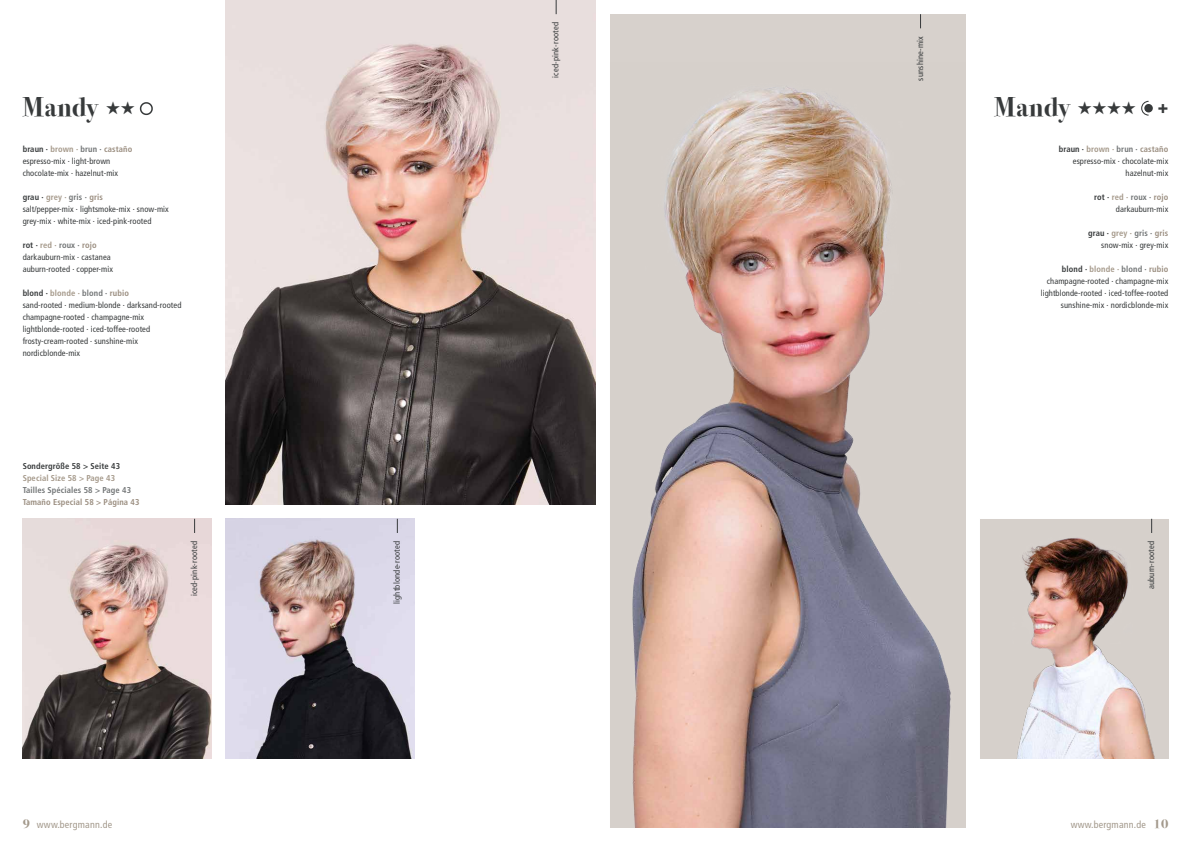
<style>
.page{position:relative;width:1191px;height:842px;background:#fff}
.page>*{position:absolute;margin:0;border:0;box-sizing:border-box;transform-origin:0 0}
.t1{font:700 27px "Bodoni Svty Two ITCTT";letter-spacing:.02em;color:#373a3b}
.t2{font:condensed 10px "Frutiger";letter-spacing:.02em;color:#a3998c}
.t3{font:condensed 8.5px/12px "Frutiger";letter-spacing:.01em;color:#373a3b}
.t4{font:700 condensed 8.5px "Frutiger";letter-spacing:.01em;color:#717475}
.t5{font:700 condensed 8.5px "Frutiger";letter-spacing:.01em;color:#9a8d7f}
.t6{font:700 condensed 8.5px "Frutiger";letter-spacing:.01em;color:#373a3b}
.t7{font:700 condensed 8.5px "Frutiger";letter-spacing:.01em;color:#a49889}
.s1{font-weight:700}
.s2{font-weight:700;color:#a49889}
.s3{font-weight:700;color:#717475}
.s4{font-weight:700;color:#9a8d7f}
.s5{font-family:"Arial";font-size:18px}
.s6{font-family:"Bodoni Svty Two ITCTT";font-weight:700;font-stretch:normal;font-size:13px}
</style>
<div class="page">
<img style="left:225px;top:0;width:370px;height:505px">
<svg style="left:1141px;top:101px;width:11px;height:15px"></svg>
<img style="left:23px;top:519px;width:188px;height:239px">
<img style="left:225px;top:519px;width:189px;height:239px">
<img style="left:980px;top:519px;width:188px;height:239px">
<div style="left:609px;top:14px;width:356px;height:814px;background:#d7d1cc"></div>
<img style="left:609px;top:62px;width:342px;height:766px">
<svg style="left:556px;top:0;width:1px;height:14px"></svg>
<svg style="left:920px;top:14px;width:1px;height:14px"></svg>
<svg style="left:194px;top:519px;width:1px;height:14px"></svg>
<svg style="left:397px;top:519px;width:1px;height:14px"></svg>
<svg style="left:1151px;top:519px;width:1px;height:14px"></svg>
<h1 class="t1" style="left:23px;top:84px;width:131px">Mandy ★★ ●</h1>
<p class="t3" style="left:23px;top:143px;width:111px"><span class="s1">braun ·</span> <span class="s2">brown ·</span> <span class="s3">brun ·</span> <span class="s4">castaño </span>espresso-mix · light-brown chocolate-mix · hazelnut-mix</p>
<p class="t3" style="left:23px;top:191px;width:148px"><span class="s1">grau ·</span> <span class="s2">grey ·</span> <span class="s3">gris ·</span> <span class="s4">gris<br></span>salt/pepper-mix · lightsmoke-mix · snow-mix grey-mix · white-mix · iced-pink-rooted</p>
<p class="t3" style="left:23px;top:239px;width:92px"><span class="s1">rot ·</span> <span class="s2">red ·</span> <span class="s3">roux ·</span> <span class="s4">rojo </span>darkauburn-mix · castanea auburn-rooted · copper-mix</p>
<p class="t3" style="left:23px;top:287px;width:160px"><span class="s1">blond ·</span> <span class="s2">blonde ·</span> <span class="s3">blond ·</span> <span class="s4">rubio<br></span>sand-rooted · medium-blonde · darksand-rooted champagne-rooted · champagne-mix lightblonde-rooted · iced-toffee-rooted frosty-cream-rooted · sunshine-mix nordicblonde-mix</p>
<p class="t3" style="left:550px;top:78px;width:57px;rotate:-90deg">iced-pink-rooted</p>
<p class="t3" style="left:914px;top:81px;width:46px;rotate:-90deg">sunshine-mix</p>
<h1 class="t1" style="left:994px;top:84px;width:175px">Mandy ★★★★ <span class="s5">+</span></h1>
<p class="t3" style="left:1058px;top:143px;width:111px;text-align:right"><span class="s1">braun ·</span> <span class="s2">brown ·</span> <span class="s3">brun ·</span> <span class="s4">castaño </span>espresso-mix · chocolate-mix hazelnut-mix</p>
<p class="t3" style="left:1094px;top:191px;width:75px;text-align:right"><span class="s1">rot ·</span> <span class="s2">red ·</span> <span class="s3">roux ·</span> <span class="s4">rojo </span>darkauburn-mix</p>
<p class="t3" style="left:1088px;top:227px;width:82px;text-align:right"><span class="s1">grau ·</span> <span class="s2">grey ·</span> <span class="s3">gris ·</span> <span class="s4">gris </span>snow-mix · grey-mix</p>
<p class="t3" style="left:1040px;top:263px;width:129px;text-align:right"><span class="s1">blond ·</span> <span class="s2">blonde ·</span> <span class="s3">blond ·</span> <span class="s4">rubio </span>champagne-rooted · champagne-mix lightblonde-rooted · iced-toffee-rooted sunshine-mix · nordicblonde-mix</p>
<p class="t6" style="left:23px;top:461px;width:99px">Sondergröße 58 &gt; Seite 43</p>
<p class="t7" style="left:23px;top:473px;width:94px">Special Size 58 &gt; Page 43</p>
<p class="t4" style="left:23px;top:485px;width:110px">Tailles Spéciales 58 &gt; Page 43</p>
<p class="t5" style="left:23px;top:497px;width:118px">Tamaño Especial 58 &gt; Página 43</p>
<p class="t3" style="left:188px;top:596px;width:57px;rotate:-90deg">iced-pink-rooted</p>
<p class="t3" style="left:391px;top:604px;width:65px;rotate:-90deg">lightblonde-rooted</p>
<p class="t3" style="left:1145px;top:589px;width:50px;rotate:-90deg">auburn-rooted</p>
<p class="t2" style="left:23px;top:818px;width:91px"><span class="s6">9</span> www.bergmann.de</p>
<p class="t2" style="left:1070px;top:818px;width:99px">www.bergmann.de <span class="s6">10</span></p>
</div>
